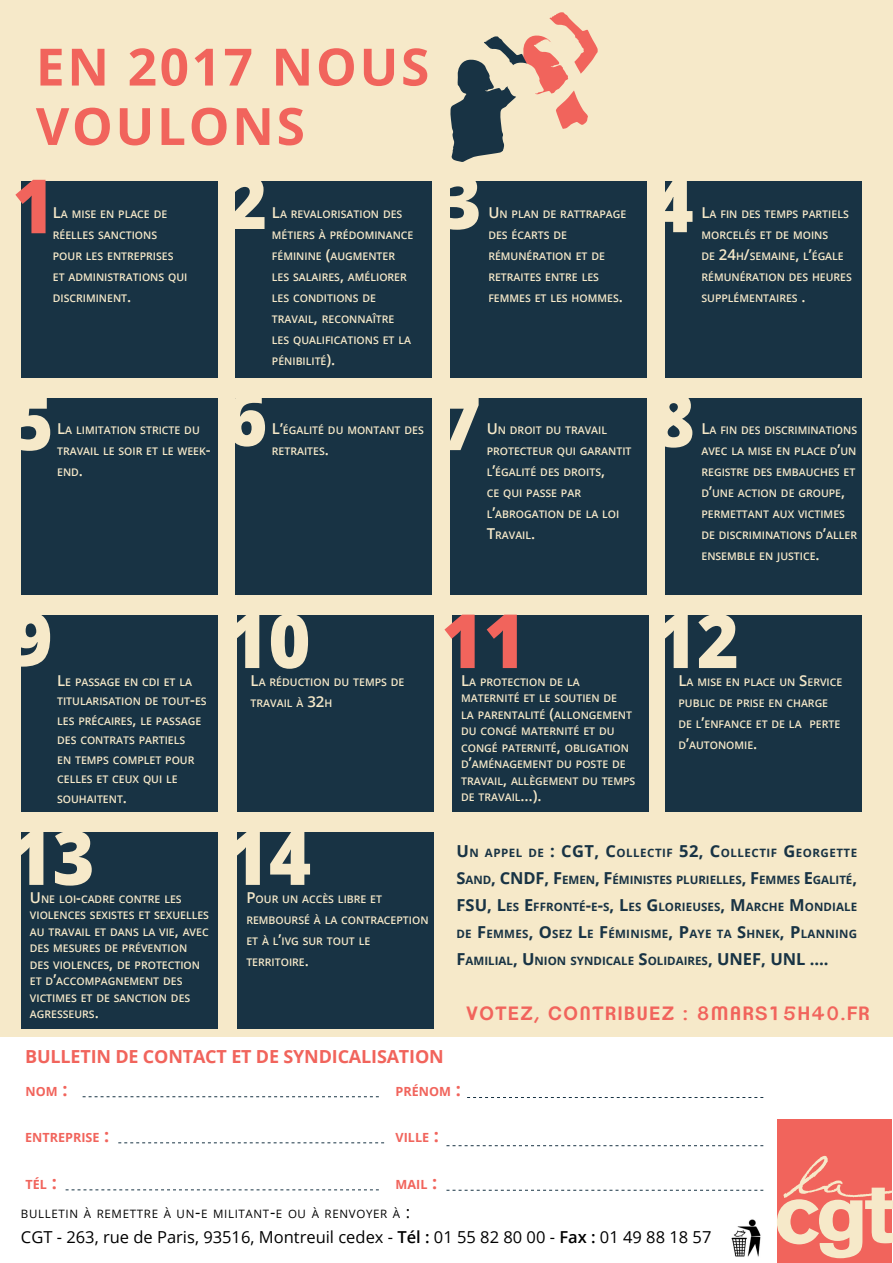
<style>
.page{position:relative;width:893px;height:1263px;background:#f6e9c9}
.page>*{position:absolute;margin:0;border:0;box-sizing:border-box;transform-origin:0 0}
.t1{font:800 74.85px "Open Sans";color:#f6e9c9;scale:.96 1}
.t2{font:800 74.85px "Open Sans";color:#f1645c;scale:.96 1}
.t3{font:700 51.45px/59.4px "Open Sans";letter-spacing:.05em;color:#f1645c}
.t4{font:600 18.75px "Clemente P Dak";letter-spacing:.09em;color:#f1645c}
.t5{font:700 18px "Open Sans";letter-spacing:-.01em;color:#f1645c}
.t6{font:16.5px "Open Sans";color:#000}
.t7{font:700 16.5px "Open Sans";color:#183344}
.t8{font:700 12.6px "Open Sans";color:#f1645c}
.t9{font:700 11.55px "Open Sans";letter-spacing:.005em;color:#183344}
.t10{font:11.55px "Open Sans";letter-spacing:.055em;color:#000}
.t11{font:700 11.55px "Open Sans";letter-spacing:.025em;color:#183344}
.t12{font:700 11.55px "Open Sans";letter-spacing:.04em;color:#183344}
.t13{font:600 10.5px/21px "Open Sans";color:#f6e9c9}
.s1{font-size:15px}
.s2{font-size:16.5px}
.s3{font-size:11.55px}
.s4{font-size:18px}
.s5{font-weight:600}
</style>
<div class="page">
<div style="left:0;top:1037px;width:893px;height:226px;background:#fff"></div>
<svg style="left:83px;top:1096px;width:296px;height:1px"></svg>
<svg style="left:118px;top:1142px;width:266px;height:1px"></svg>
<svg style="left:66px;top:1189px;width:313px;height:1px"></svg>
<svg style="left:467px;top:1097px;width:296px;height:1px"></svg>
<svg style="left:446px;top:1145px;width:317px;height:1px"></svg>
<svg style="left:446px;top:1190px;width:317px;height:1px"></svg>
<div style="left:777px;top:1119px;width:115px;height:144px;background:#f1645c"></div>
<svg style="left:777px;top:1156px;width:116px;height:102px"></svg>
<svg style="left:450px;top:12px;width:148px;height:150px"></svg>
<div style="left:236px;top:181px;width:196px;height:196px;background:#183344"></div>
<div style="left:450px;top:181px;width:197px;height:196px;background:#183344"></div>
<div style="left:665px;top:181px;width:196px;height:196px;background:#183344"></div>
<div style="left:236px;top:398px;width:196px;height:196px;background:#183344"></div>
<div style="left:450px;top:398px;width:197px;height:196px;background:#183344"></div>
<div style="left:665px;top:398px;width:196px;height:196px;background:#183344"></div>
<div style="left:237px;top:615px;width:197px;height:196px;background:#183344"></div>
<div style="left:452px;top:615px;width:196px;height:196px;background:#183344"></div>
<div style="left:665px;top:615px;width:196px;height:196px;background:#183344"></div>
<div style="left:21px;top:181px;width:196px;height:196px;background:#183344"></div>
<div style="left:21px;top:398px;width:196px;height:196px;background:#183344"></div>
<div style="left:21px;top:615px;width:196px;height:196px;background:#183344"></div>
<div style="left:237px;top:832px;width:197px;height:196px;background:#183344"></div>
<div style="left:21px;top:832px;width:196px;height:196px;background:#183344"></div>
<img style="left:731px;top:1219px;width:30px;height:38px">
<p class="t3" style="left:36px;top:36px;width:395px">EN 2017 NOUS<br>VOULONS</p>
<p class="t2" style="left:12px;top:149px;width:45px">1</p>
<p class="t1" style="left:225px;top:145px;width:45px">2</p>
<p class="t1" style="left:439px;top:145px;width:45px">3</p>
<p class="t1" style="left:651px;top:148px;width:45px">4</p>
<p class="t13" style="left:53px;top:203px;width:136px"><span class="s1">L</span>A MISE EN PLACE DE<br>RÉELLES SANCTIONS<br>POUR LES ENTREPRISES<br>ET ADMINISTRATIONS QUI<br>DISCRIMINENT<span class="s1">.</span></p>
<p class="t13" style="left:272px;top:203px;width:143px"><span class="s1">L</span>A REVALORISATION DES<br>MÉTIERS À PRÉDOMINANCE<br>FÉMININE <span class="s1">(</span>AUGMENTER<br>LES SALAIRES<span class="s1">,</span> AMÉLIORER<br>LES CONDITIONS DE<br>TRAVAIL<span class="s1">,</span> RECONNAÎTRE<br>LES QUALIFICATIONS ET LA<br>PÉNIBILITÉ<span class="s1">).</span></p>
<p class="t13" style="left:488px;top:203px;width:139px"><span class="s1">U</span> N PLAN DE RATTRAPAGE<br>DES ÉCARTS DE<br>RÉMUNÉRATION ET DE<br>RETRAITES ENTRE LES<br>FEMMES ET LES HOMMES<span class="s1">.</span></p>
<p class="t13" style="left:701px;top:203px;width:152px"><span class="s1">L</span>A FIN DES TEMPS PARTIELS<br>MORCELÉS ET DE MOINS<br>DE <span class="s1">24</span>H<span class="s1">/</span>SEMAINE<span class="s1">,</span> L<span class="s1">’</span>ÉGALE<br>RÉMUNÉRATION DES HEURES<br>SUPPLÉMENTAIRES <span class="s1">.</span></p>
<p class="t1" style="left:11px;top:366px;width:45px">5</p>
<p class="t1" style="left:225px;top:362px;width:45px">6</p>
<p class="t1" style="left:439px;top:366px;width:45px">7</p>
<p class="t1" style="left:652px;top:363px;width:45px">8</p>
<p class="t13" style="left:57px;top:420px;width:155px"><span class="s1">L</span>A LIMITATION STRICTE DU<br>TRAVAIL LE SOIR ET LE WEEK<span class="s1">-<br></span>END<span class="s1">.</span></p>
<p class="t13" style="left:272px;top:420px;width:153px"><span class="s1">L’</span>ÉGALITÉ DU MONTANT DES<br>RETRAITES<span class="s1">.</span></p>
<p class="t13" style="left:487px;top:420px;width:146px"><span class="s1">U</span> N DROIT DU TRAVAIL<br>PROTECTEUR QUI GARANTIT<br>L<span class="s1">’</span>ÉGALITÉ DES DROITS<span class="s1">,<br></span>CE QUI PASSE PAR<br>L<span class="s1">’</span>ABROGATION DE LA LOI<br><span class="s1">T</span>RAVAIL<span class="s1">.</span></p>
<p class="t13" style="left:701px;top:420px;width:157px"><span class="s1">L</span>A FIN DES DISCRIMINATIONS<br>AVEC LA MISE EN PLACE D<span class="s1">’</span>UN<br>REGISTRE DES EMBAUCHES ET<br>D<span class="s1">’</span>UNE ACTION DE GROUPE<span class="s1">,<br></span>PERMETTANT AUX VICTIMES<br>DE DISCRIMINATIONS D<span class="s1">’</span>ALLER<br>ENSEMBLE EN JUSTICE<span class="s1">.</span></p>
<p class="t1" style="left:10px;top:582px;width:45px">9</p>
<p class="t1" style="left:226px;top:584px;width:89px">10</p>
<p class="t2" style="left:441px;top:584px;width:89px">11</p>
<p class="t1" style="left:655px;top:584px;width:89px">12</p>
<p class="t13" style="left:57px;top:672px;width:151px;line-height:19.5px"><span class="s1">L</span>E PASSAGE EN CDI ET LA<br>TITULARISATION DE TOUT<span class="s1">-</span>ES<br>LES PRÉCAIRES<span class="s1">,</span> LE PASSAGE<br>DES CONTRATS PARTIELS<br>EN TEMPS COMPLET POUR<br>CELLES ET CEUX QUI LE<br>SOUHAITENT<span class="s1">.</span></p>
<p class="t13" style="left:251px;top:671px;width:155px"><span class="s1">L</span>A RÉDUCTION DU TEMPS DE<br>TRAVAIL À <span class="s1">32</span>H</p>
<p class="t13" style="left:461px;top:673px;width:176px;line-height:16.5px"><span class="s1">L</span>A PROTECTION DE LA<br>MATERNITÉ ET LE SOUTIEN DE<br>LA PARENTALITÉ <span class="s1">(</span>ALLONGEMENT<br>DU CONGÉ MATERNITÉ ET DU<br>CONGÉ PATERNITÉ<span class="s1">,</span> OBLIGATION<br>D<span class="s1">’</span>AMÉNAGEMENT DU POSTE DE<br>TRAVAIL<span class="s1">,</span> ALLÈGEMENT DU TEMPS<br>DE TRAVAIL<span class="s1">…).</span></p>
<p class="t13" style="left:678px;top:671px;width:165px"><span class="s1">L</span>A MISE EN PLACE UN <span class="s1">S</span>ERVICE<br>PUBLIC DE PRISE EN CHARGE<br>DE L<span class="s1">’</span>ENFANCE ET DE LA PERTE<br>D<span class="s1">’</span>AUTONOMIE<span class="s1">.</span></p>
<p class="t1" style="left:10px;top:801px;width:89px">13</p>
<p class="t1" style="left:227px;top:801px;width:89px">14</p>
<p class="t13" style="left:30px;top:890px;width:181px;line-height:16.5px"><span class="s1">U</span> NE LOI<span class="s1">-</span>CADRE CONTRE LES<br>VIOLENCES SEXISTES ET SEXUELLES<br>AU TRAVAIL ET DANS LA VIE<span class="s1">,</span> AVEC<br>DES MESURES DE PRÉVENTION<br>DES VIOLENCES<span class="s1">,</span> DE PROTECTION<br>ET D<span class="s1">’</span>ACCOMPAGNEMENT DES<br>VICTIMES ET DE SANCTION DES<br>AGRESSEURS<span class="s1">.</span></p>
<p class="t13" style="left:246px;top:888px;width:184px"><span class="s1">P</span>OUR UN ACCÈS LIBRE ET<br>REMBOURSÉ À LA CONTRACEPTION<br>ET À L<span class="s1">’</span>IVG SUR TOUT LE<br>TERRITOIRE<span class="s1">.</span></p>
<p class="t9" style="left:456px;top:845px;width:117px"><span class="s2">U</span> N APPEL DE <span class="s2">: CGT</span></p>
<p class="t12" style="left:595px;top:845px;width:264px"><span class="s2">, C</span>OLLECTIF <span class="s2">52, C</span>OLLECTIF <span class="s2">G</span> EORGETTE</p>
<p class="t7" style="left:456px;top:866px;width:56px">S<span class="s3">AND</span>, CNDF</p>
<p class="t9" style="left:545px;top:872px;width:314px"><span class="s2">, F</span>EMEN<span class="s2">, F</span>ÉMINISTES PLURIELLES<span class="s2">, F</span>EMMES <span class="s2">E</span>GALITÉ<span class="s2">,</span></p>
<p class="t7" style="left:456px;top:893px;width:11px">FSU</p>
<p class="t9" style="left:487px;top:899px;width:371px"><span class="s2">, L</span>ES <span class="s2">E</span> FFRONTÉ<span class="s2">-</span>E<span class="s2">-</span>S<span class="s2">, L</span>ES <span class="s2">G</span> LORIEUSES<span class="s2">, M</span>ARCHE <span class="s2">M</span> ONDIALE</p>
<p class="t11" style="left:456px;top:926px;width:402px">DE <span class="s2">F</span>EMMES<span class="s2">, O</span>SEZ <span class="s2">L</span>E <span class="s2">F</span>ÉMINISME<span class="s2">, P</span>AYE TA <span class="s2">S</span>HNEK<span class="s2">, P</span>LANNING</p>
<p class="t9" style="left:456px;top:953px;width:273px"><span class="s2">F</span>AMILIAL<span class="s2">, U</span> NION SYNDICALE <span class="s2">S</span>OLIDAIRES<span class="s2">, UNEF</span></p>
<p class="t7" style="left:761px;top:947px;width:69px">, UN L ….</p>
<p class="t4" style="left:466px;top:1002px;width:404px">VOTEZ, CONTRIBUEZ : 8MARS15H40.FR</p>
<p class="t5" style="left:25px;top:1044px;width:420px">BULLETIN DE CONTACT ET DE SYNDICALISATION</p>
<p class="t8" style="left:26px;top:1083px;width:43px">NOM <span class="s4">:</span></p>
<p class="t8" style="left:25px;top:1129px;width:86px">ENTREPRISE <span class="s4">:</span></p>
<p class="t8" style="left:26px;top:1176px;width:33px">TÉL <span class="s4">:</span></p>
<p class="t8" style="left:396px;top:1083px;width:67px">PRÉNOM <span class="s4">:</span></p>
<p class="t8" style="left:396px;top:1129px;width:45px">VILLE <span class="s4">:</span></p>
<p class="t8" style="left:396px;top:1176px;width:43px">MAIL <span class="s4">:</span></p>
<p class="t10" style="left:21px;top:1205px;width:391px">BULLETIN À REMETTRE À UN<span class="s2">-</span>E MILITANT<span class="s2">-</span>E OU À RENVOYER À <span class="s2">:</span></p>
<p class="t6" style="left:21px;top:1226px;width:692px">CGT - 263, rue de Paris, 93516, Montreuil cedex - <span class="s5">Tél :</span> 01 55 82 80 00 - <span class="s5">Fax :</span> 01 49 88 18 57</p>
</div>
